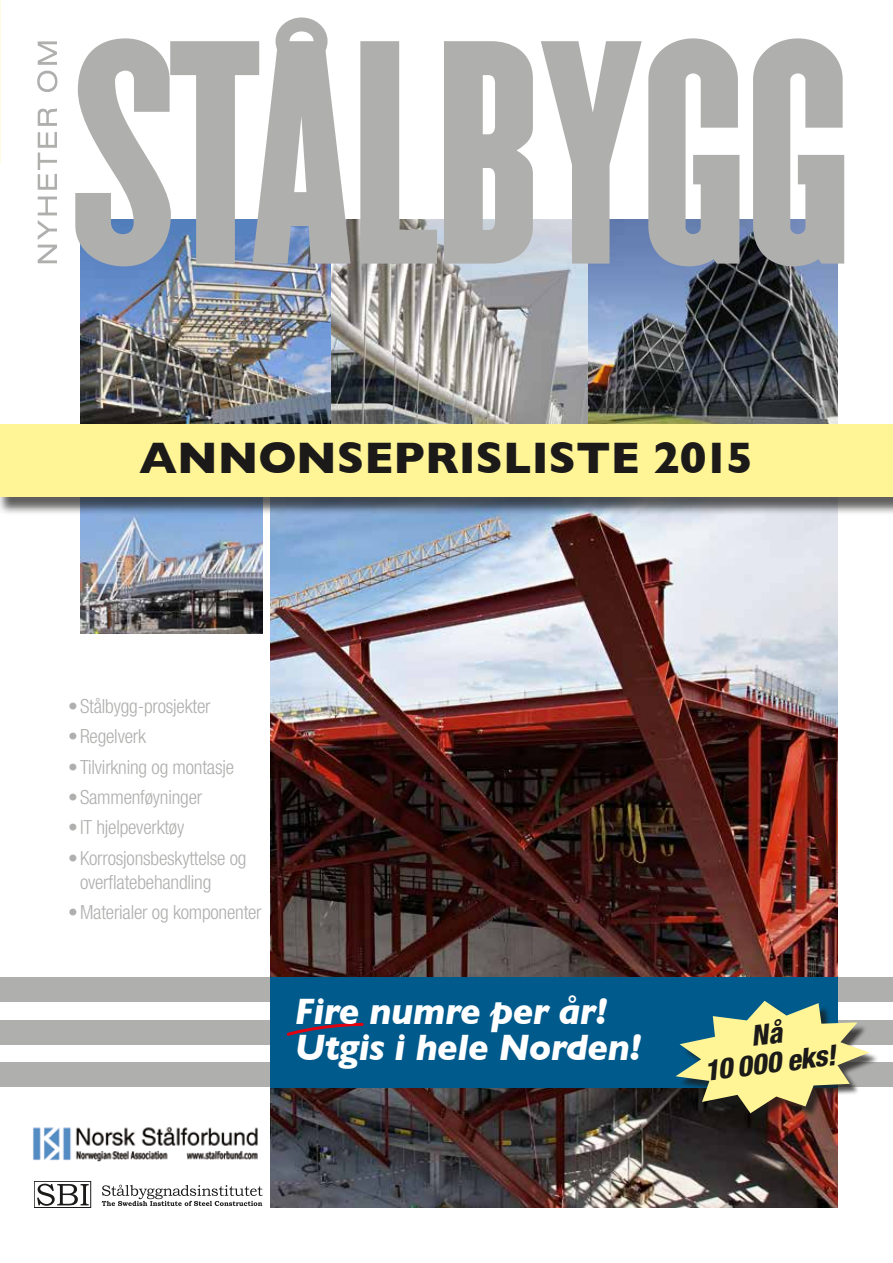
<style>
.page{position:relative;width:893px;height:1263px;background:#fff}
.page>*{position:absolute;margin:0;border:0;box-sizing:border-box;transform-origin:0 0}
.t1{font:700 45px "Gill Sans";color:#1b1a19}
.t2{font:italic 700 37.5px/36px "Gill Sans";letter-spacing:-.02em;color:#fff}
.t3{font:italic 800 condensed 28.5px/28.8px "Helvetica Neue";color:#1b1a19;text-align:center}
.t4{font:300 condensed 19.5px/24px "Helvetica Neue";letter-spacing:-.01em;color:#afafae}
</style>
<div class="page">
<img style="left:588px;top:220px;width:250px;height:205px">
<img style="left:330px;top:220px;width:258px;height:205px">
<img style="left:80px;top:266px;width:250px;height:159px">
<img style="left:80px;top:515px;width:183px;height:118px">
<img style="left:270px;top:515px;width:568px;height:693px">
<div style="left:0;top:977px;width:893px;height:25px;background:#afafae"></div>
<div style="left:0;top:1020px;width:893px;height:24px;background:#afafae"></div>
<div style="left:0;top:1062px;width:893px;height:25px;background:#afafae"></div>
<div style="left:0;top:427px;width:893px;height:88px;background:#1b1a19;opacity:.7"></div>
<div style="left:0;top:425px;width:893px;height:72px;background:#fff597"></div>
<div style="left:270px;top:977px;width:568px;height:110px;background:#005a8c"></div>
<svg style="left:286px;top:1022px;width:78px;height:14px"></svg>
<div style="left:678px;top:1003px;width:201px;height:121px;background:#1b1a19;opacity:.75"></div>
<svg style="left:676px;top:1001px;width:193px;height:112px"></svg>
<svg style="left:37px;top:1184px;width:52px;height:22px"></svg>
<svg style="left:102px;top:1185px;width:161px;height:21px"></svg>
<div style="left:34px;top:1181px;width:57px;height:27px;border:1px solid #1b1a19"></div>
<img style="left:33px;top:1126px;width:225px;height:36px">
<svg style="left:75px;top:38px;width:276px;height:228px"></svg>
<svg style="left:360px;top:41px;width:77px;height:223px"></svg>
<svg style="left:444px;top:41px;width:89px;height:223px;background:#b7b7b6"></svg>
<svg style="left:541px;top:41px;width:101px;height:223px"></svg>
<svg style="left:648px;top:38px;width:91px;height:228px"></svg>
<svg style="left:753px;top:38px;width:91px;height:228px"></svg>
<div style="left:276px;top:18px;width:52px;height:47px;border:14px solid #afafae;border-radius:50%"></div>
<svg style="left:38px;top:197px;width:19px;height:66px"></svg>
<svg style="left:38px;top:132px;width:19px;height:58px"></svg>
<svg style="left:38px;top:108px;width:19px;height:18px"></svg>
<svg style="left:37px;top:71px;width:20px;height:21px"></svg>
<svg style="left:38px;top:41px;width:19px;height:24px"></svg>
<h1 class="t1" style="left:140px;top:422px;width:615px">ANNONSEPRISLISTE 2015</h1>
<p class="t4" style="left:68px;top:694px;width:144px">•Stålbygg-prosjekter</p>
<p class="t4" style="left:68px;top:724px;width:79px">•Regelverk</p>
<p class="t4" style="left:68px;top:755px;width:168px">•Tilvirkning og montasje</p>
<p class="t4" style="left:68px;top:785px;width:136px">•Sammenføyninger</p>
<p class="t4" style="left:68px;top:815px;width:118px">•IT hjelpeverktøy</p>
<p class="t4" style="left:80px;top:846px;width:168px;text-indent:-12px">•Korrosjonsbeskyttelse og overflatebehandling</p>
<p class="t4" style="left:68px;top:900px;width:195px">•Materialer og komponenter</p>
<h2 class="t2" style="left:294px;top:993px;width:349px">Fire numre per år!<br>Utgis i hele Norden!</h2>
<h3 class="t3" style="left:699px;top:1027px;width:134px;rotate:-7deg">Nå<br>10 000 eks!</h3>
</div>
